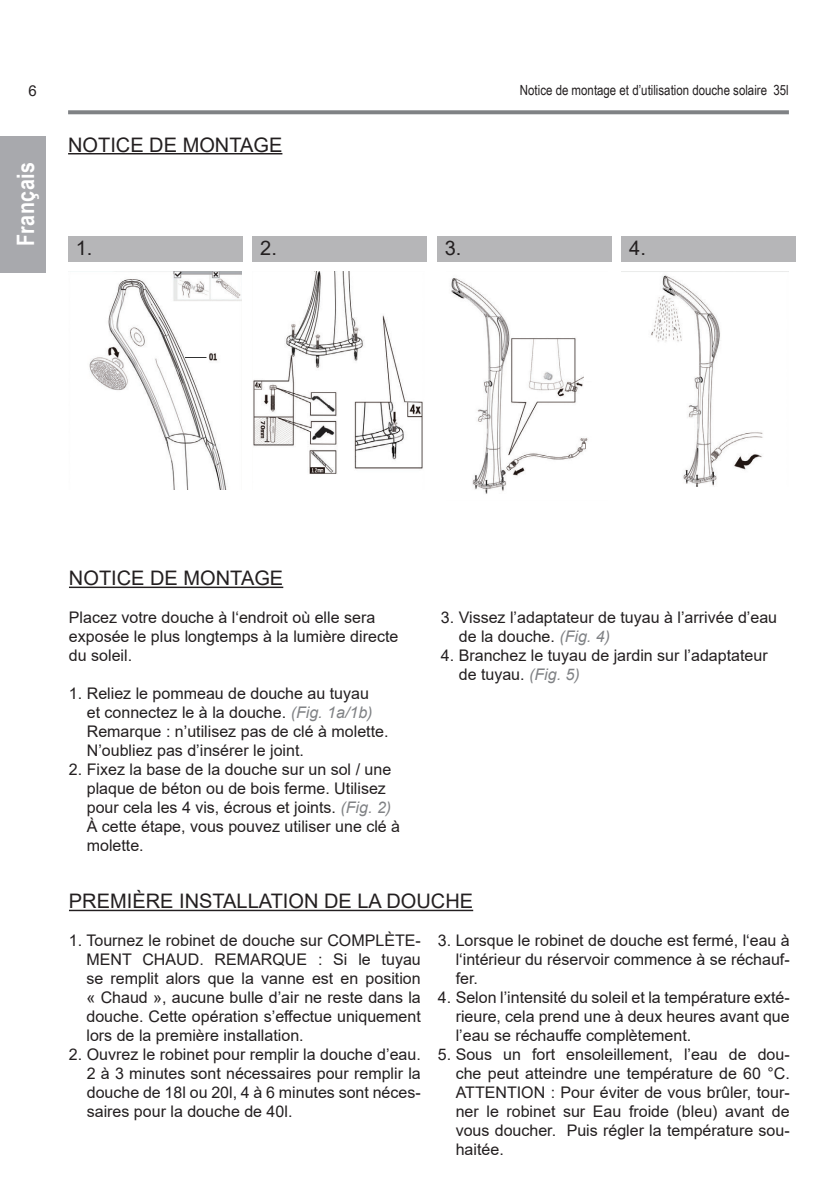
<style>
.page{position:relative;width:840px;height:1191px;background:#fff}
.page>*{position:absolute;margin:0;border:0;box-sizing:border-box;transform-origin:0 0}
.Fließtext_Bold{font:700 24px "Arial Narrow";letter-spacing:.02em;color:#fff}
.t1{font:20px "Arial";color:#231f20}
.t2{font:16px/19px "Arial";color:#231f20}
.t3{font:15px "Arial";color:#231f20}
.Fließtext{font:14px "Arial Narrow";color:#231f20}
.s1{font-style:italic;color:#808285}
</style>
<div class="page">
<svg style="left:68px;top:110px;width:720px;height:4px;fill:#808285"></svg>
<hr style="left:68px;top:153px;width:214px;height:1px;background:#231f20">
<div style="left:0;top:136px;width:45px;height:136px;background:#a8a9ad"></div>
<hr style="left:69px;top:586px;width:214px;height:2px;background:#231f20">
<hr style="left:69px;top:909px;width:404px;height:2px;background:#231f20">
<img style="left:89px;top:271px;width:152px;height:218px">
<svg style="left:185px;top:357px;width:21px;height:1px"></svg>
<div style="left:68px;top:236px;width:174px;height:26px;background:#b6b6b8"></div>
<img style="left:253px;top:271px;width:170px;height:203px">
<div style="left:252px;top:236px;width:174px;height:26px;background:#b6b6b8"></div>
<img style="left:621px;top:271px;width:167px;height:215px">
<div style="left:621px;top:236px;width:174px;height:26px;background:#b6b6b8"></div>
<img style="left:451px;top:278px;width:137px;height:216px">
<div style="left:437px;top:236px;width:174px;height:26px;background:#b6b6b8"></div>
<div style="left:583px;top:368px;width:23px;height:12px;background:#fff"></div>
<p class="t3" style="left:28px;top:80px;width:10px">6</p>
<p class="Fließtext_Bold" style="left:7px;top:246px;width:86px;rotate:-90deg">Français</p>
<p class="t1" style="left:68px;top:131px;width:216px">NOTICE DE MONTAGE</p>
<p class="Fließtext" style="left:519px;top:80px;width:270px">Notice de montage et d’utilisation douche solaire 35l</p>
<p class="t1" style="left:76px;top:234px;width:18px">1.</p>
<p class="t1" style="left:260px;top:234px;width:18px">2.</p>
<p class="t1" style="left:629px;top:234px;width:18px">4.</p>
<p class="t1" style="left:444px;top:234px;width:18px">3.</p>
<p class="t1" style="left:69px;top:564px;width:216px">NOTICE DE MONTAGE</p>
<p class="t2" style="left:69px;top:608px;width:331px">Placez votre douche à l‘endroit où elle sera exposée le plus longtemps à la lumière directe du soleil.</p>
<p class="t2" style="left:87px;top:684px;width:303px;text-indent:-18px">1. Reliez le pommeau de douche au tuyau<br>et connectez le à la douche. <span class="s1">(Fig. 1a/1b)<br></span>Remarque : n’utilisez pas de clé à molette.<br>N’oubliez pas d’insérer le joint.</p>
<p class="t2" style="left:87px;top:760px;width:315px;text-indent:-18px">2. Fixez la base de la douche sur un sol / une plaque de béton ou de bois ferme. Utilisez pour cela les 4 vis, écrous et joints. <span class="s1">(Fig. 2)<br></span>À cette étape, vous pouvez utiliser une clé à molette.</p>
<p class="t2" style="left:458px;top:608px;width:320px;text-indent:-18px">3. Vissez l’adaptateur de tuyau à l’arrivée d’eau de la douche. <span class="s1">(Fig. 4)</span></p>
<p class="t2" style="left:458px;top:646px;width:310px;text-indent:-18px">4. Branchez le tuyau de jardin sur l’adaptateur de tuyau. <span class="s1">(Fig. 5)</span></p>
<p class="t1" style="left:69px;top:887px;width:405px">PREMIÈRE INSTALLATION DE LA DOUCHE</p>
<p class="t2" style="left:86px;top:931px;width:335px;text-align:justify;text-indent:-18px">1. Tournez le robinet de douche sur COMPLÈTE-MENT CHAUD. REMARQUE : Si le tuyau se remplit alors que la vanne est en position « Chaud », aucune bulle d’air ne reste dans la douche. Cette opération s’effectue uniquement lors de la première installation.</p>
<p class="t2" style="left:87px;top:1045px;width:335px;text-align:justify;text-indent:-18px">2. Ouvrez le robinet pour remplir la douche d’eau.<br>2 à 3 minutes sont nécessaires pour remplir la douche de 18l ou 20l, 4 à 6 minutes sont néces&shy;saires pour la douche de 40l.</p>
<p class="t2" style="left:455px;top:931px;width:335px;text-align:justify;text-indent:-18px">3. Lorsque le robinet de douche est fermé, l‘eau à l‘intérieur du réservoir commence à se réchauf&shy;fer.</p>
<p class="t2" style="left:455px;top:988px;width:335px;text-align:justify;text-indent:-18px">4. Selon l’intensité du soleil et la température exté&shy;rieure, cela prend une à deux heures avant que l’eau se réchauffe complètement.</p>
<p class="t2" style="left:455px;top:1045px;width:335px;text-align:justify;text-indent:-18px">5. Sous un fort ensoleillement, l’eau de dou&shy;che peut atteindre une température de 60 °C.<br>ATTENTION : Pour éviter de vous brûler, tour&shy;ner le robinet sur Eau froide (bleu) avant de vous doucher. Puis régler la température sou&shy;haitée.</p>
</div>
